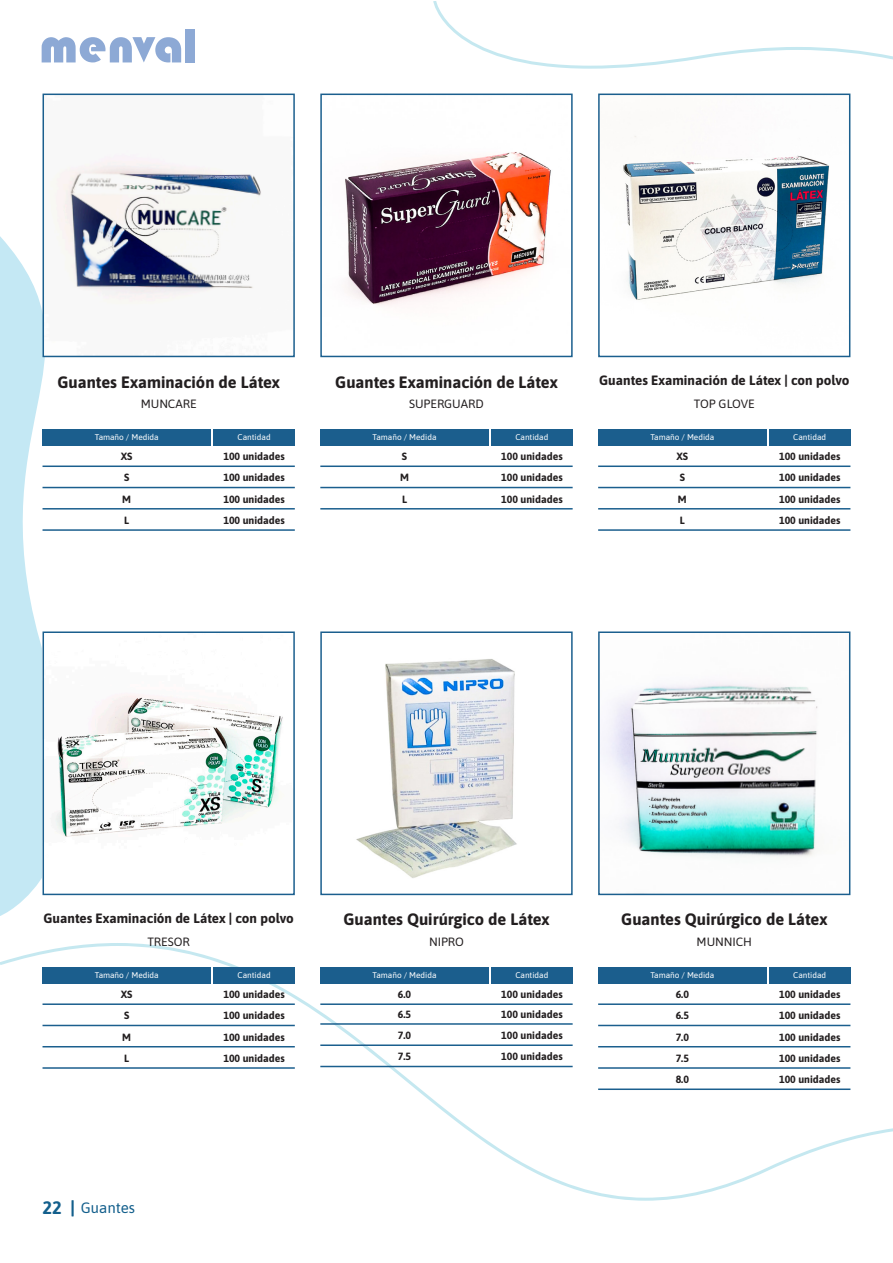
<style>
.page{position:relative;width:893px;height:1263px;background:#fff}
.page>*{position:absolute;margin:0;border:0;box-sizing:border-box;transform-origin:0 0}
.t1{font:700 18px "Asap";color:#135f8c}
.t2{font:700 16.5px "Asap";color:#231f20}
.t3{font:15px "Asap";color:#135f8c}
.t4{font:700 13.5px "Asap";color:#231f20}
.t5{font:12px "Asap";color:#231f20}
.t6{font:700 10.5px "Asap";color:#231f20}
.t7{font:8.25px "Asap";color:#fff}
</style>
<div class="page">
<svg style="left:0;top:236px;width:113px;height:680px"></svg>
<svg style="left:42px;top:37px;width:139px;height:25px"></svg>
<div style="left:185px;top:29px;width:9px;height:33px;background:#8da9d5"></div>
<svg style="left:433px;top:1px;width:460px;height:68px"></svg>
<svg style="left:1px;top:943px;width:892px;height:258px"></svg>
<div style="left:43px;top:429px;width:168px;height:17px;background:#1b5e8d"></div>
<div style="left:213px;top:429px;width:82px;height:17px;background:#1b5e8d"></div>
<img style="left:46px;top:154px;width:215px;height:200px">
<div style="left:43px;top:94px;width:252px;height:263px;border:2px solid #1b5f8e"></div>
<hr style="left:43px;top:465px;width:252px;height:2px;background:#1b5f8e">
<div style="left:320px;top:429px;width:169px;height:17px;background:#1b5e8d"></div>
<img style="left:345px;top:152px;width:206px;height:153px">
<div style="left:491px;top:429px;width:82px;height:17px;background:#1b5e8d"></div>
<div style="left:320px;top:94px;width:253px;height:263px;border:2px solid #1b5f8e"></div>
<div style="left:598px;top:429px;width:168px;height:17px;background:#1b5e8d"></div>
<img style="left:623px;top:136px;width:206px;height:164px">
<div style="left:769px;top:429px;width:81px;height:17px;background:#1b5e8d"></div>
<div style="left:598px;top:94px;width:252px;height:263px;border:2px solid #1b5f8e"></div>
<div style="left:43px;top:967px;width:168px;height:17px;background:#1b5e8d"></div>
<img style="left:46px;top:634px;width:237px;height:258px">
<div style="left:213px;top:967px;width:82px;height:17px;background:#1b5e8d"></div>
<div style="left:43px;top:631px;width:252px;height:264px;border:2px solid #1b5f8e"></div>
<div style="left:320px;top:967px;width:169px;height:17px;background:#1b5e8d"></div>
<img style="left:356px;top:659px;width:161px;height:219px">
<div style="left:491px;top:967px;width:82px;height:17px;background:#1b5e8d"></div>
<div style="left:320px;top:631px;width:253px;height:264px;border:2px solid #1b5f8e"></div>
<div style="left:598px;top:967px;width:168px;height:17px;background:#1b5e8d"></div>
<div style="left:769px;top:967px;width:81px;height:17px;background:#1b5e8d"></div>
<img style="left:602px;top:682px;width:216px;height:176px">
<div style="left:598px;top:631px;width:252px;height:264px;border:2px solid #1b5f8e"></div>
<hr style="left:43px;top:487px;width:252px;height:1px;background:#1b5f8e">
<hr style="left:43px;top:508px;width:252px;height:1px;background:#1b5f8e">
<hr style="left:43px;top:529px;width:252px;height:2px;background:#1b5f8e">
<hr style="left:598px;top:465px;width:252px;height:2px;background:#1b5f8e">
<hr style="left:598px;top:487px;width:252px;height:1px;background:#1b5f8e">
<hr style="left:598px;top:508px;width:252px;height:1px;background:#1b5f8e">
<hr style="left:598px;top:529px;width:252px;height:2px;background:#1b5f8e">
<hr style="left:320px;top:465px;width:253px;height:2px;background:#1b5f8e">
<hr style="left:320px;top:487px;width:253px;height:1px;background:#1b5f8e">
<hr style="left:320px;top:508px;width:253px;height:1px;background:#1b5f8e">
<hr style="left:43px;top:1003px;width:252px;height:2px;background:#1b5f8e">
<hr style="left:43px;top:1025px;width:252px;height:1px;background:#1b5f8e">
<hr style="left:43px;top:1046px;width:252px;height:1px;background:#1b5f8e">
<hr style="left:43px;top:1067px;width:252px;height:2px;background:#1b5f8e">
<hr style="left:320px;top:1003px;width:253px;height:2px;background:#1b5f8e">
<hr style="left:320px;top:1044px;width:253px;height:2px;background:#1b5f8e">
<hr style="left:320px;top:1066px;width:253px;height:1px;background:#1b5f8e">
<hr style="left:598px;top:1003px;width:252px;height:2px;background:#1b5f8e">
<hr style="left:598px;top:1025px;width:252px;height:1px;background:#1b5f8e">
<hr style="left:598px;top:1046px;width:252px;height:1px;background:#1b5f8e">
<hr style="left:598px;top:1067px;width:252px;height:2px;background:#1b5f8e">
<hr style="left:598px;top:1088px;width:252px;height:2px;background:#1b5f8e">
<hr style="left:320px;top:1023px;width:253px;height:2px;background:#1b5f8e">
<p class="t2" style="left:57px;top:370px;width:224px">Guantes Examinación de Látex</p>
<p class="t5" style="left:141px;top:395px;width:57px">MUNCARE</p>
<p class="t7" style="left:95px;top:431px;width:65px">Tamaño / Medida</p>
<p class="t6" style="left:121px;top:449px;width:13px">XS</p>
<p class="t7" style="left:238px;top:431px;width:35px">Cantidad</p>
<p class="t6" style="left:223px;top:449px;width:63px">100 unidades</p>
<p class="t6" style="left:124px;top:470px;width:7px">S</p>
<p class="t6" style="left:223px;top:470px;width:63px">100 unidades</p>
<p class="t6" style="left:122px;top:491px;width:10px">M</p>
<p class="t6" style="left:223px;top:491px;width:63px">100 unidades</p>
<p class="t6" style="left:124px;top:513px;width:7px">L</p>
<p class="t6" style="left:223px;top:513px;width:63px">100 unidades</p>
<p class="t2" style="left:335px;top:370px;width:224px">Guantes Examinación de Látex</p>
<p class="t5" style="left:409px;top:395px;width:76px">SUPERGUARD</p>
<p class="t7" style="left:373px;top:431px;width:65px">Tamaño / Medida</p>
<p class="t7" style="left:515px;top:431px;width:35px">Cantidad</p>
<p class="t6" style="left:402px;top:449px;width:7px">S</p>
<p class="t6" style="left:501px;top:449px;width:63px">100 unidades</p>
<p class="t6" style="left:400px;top:470px;width:10px">M</p>
<p class="t6" style="left:501px;top:470px;width:63px">100 unidades</p>
<p class="t6" style="left:402px;top:491px;width:7px">L</p>
<p class="t6" style="left:501px;top:491px;width:63px">100 unidades</p>
<p class="t4" style="left:599px;top:370px;width:252px">Guantes Examinación de Látex | con polvo</p>
<p class="t5" style="left:694px;top:395px;width:63px">TOP GLOVE</p>
<p class="t7" style="left:650px;top:431px;width:65px">Tamaño / Medida</p>
<p class="t7" style="left:793px;top:431px;width:35px">Cantidad</p>
<p class="t6" style="left:676px;top:449px;width:13px">XS</p>
<p class="t6" style="left:779px;top:449px;width:63px">100 unidades</p>
<p class="t6" style="left:680px;top:470px;width:7px">S</p>
<p class="t6" style="left:779px;top:470px;width:63px">100 unidades</p>
<p class="t6" style="left:678px;top:491px;width:10px">M</p>
<p class="t6" style="left:779px;top:491px;width:63px">100 unidades</p>
<p class="t6" style="left:680px;top:513px;width:7px">L</p>
<p class="t6" style="left:779px;top:513px;width:63px">100 unidades</p>
<p class="t4" style="left:44px;top:908px;width:252px">Guantes Examinación de Látex | con polvo</p>
<p class="t5" style="left:147px;top:933px;width:44px">TRESOR</p>
<p class="t7" style="left:95px;top:969px;width:65px">Tamaño / Medida</p>
<p class="t7" style="left:238px;top:969px;width:35px">Cantidad</p>
<p class="t6" style="left:121px;top:987px;width:13px">XS</p>
<p class="t6" style="left:223px;top:987px;width:63px">100 unidades</p>
<p class="t6" style="left:124px;top:1008px;width:7px">S</p>
<p class="t6" style="left:223px;top:1008px;width:63px">100 unidades</p>
<p class="t6" style="left:122px;top:1029px;width:10px">M</p>
<p class="t6" style="left:223px;top:1029px;width:63px">100 unidades</p>
<p class="t6" style="left:124px;top:1051px;width:7px">L</p>
<p class="t6" style="left:223px;top:1051px;width:63px">100 unidades</p>
<p class="t2" style="left:343px;top:908px;width:208px">Guantes Quirúrgico de Látex</p>
<p class="t5" style="left:429px;top:933px;width:36px">NIPRO</p>
<p class="t7" style="left:373px;top:969px;width:65px">Tamaño / Medida</p>
<p class="t7" style="left:515px;top:969px;width:35px">Cantidad</p>
<p class="t6" style="left:398px;top:987px;width:15px">6.0</p>
<p class="t6" style="left:501px;top:987px;width:63px">100 unidades</p>
<p class="t6" style="left:398px;top:1028px;width:15px">7.0</p>
<p class="t6" style="left:501px;top:1028px;width:63px">100 unidades</p>
<p class="t6" style="left:398px;top:1049px;width:15px">7.5</p>
<p class="t6" style="left:501px;top:1049px;width:63px">100 unidades</p>
<p class="t6" style="left:398px;top:1007px;width:15px">6.5</p>
<p class="t6" style="left:501px;top:1007px;width:63px">100 unidades</p>
<p class="t1" style="left:43px;top:1195px;width:34px">22 |</p>
<p class="t3" style="left:81px;top:1198px;width:56px">Guantes</p>
<p class="t2" style="left:621px;top:908px;width:208px">Guantes Quirúrgico de Látex</p>
<p class="t5" style="left:696px;top:933px;width:57px">MUNNICH</p>
<p class="t7" style="left:650px;top:969px;width:65px">Tamaño / Medida</p>
<p class="t7" style="left:793px;top:969px;width:35px">Cantidad</p>
<p class="t6" style="left:676px;top:987px;width:15px">6.0</p>
<p class="t6" style="left:779px;top:987px;width:63px">100 unidades</p>
<p class="t6" style="left:676px;top:1008px;width:15px">6.5</p>
<p class="t6" style="left:779px;top:1008px;width:63px">100 unidades</p>
<p class="t6" style="left:676px;top:1029px;width:15px">7.0</p>
<p class="t6" style="left:779px;top:1029px;width:63px">100 unidades</p>
<p class="t6" style="left:676px;top:1051px;width:15px">7.5</p>
<p class="t6" style="left:779px;top:1051px;width:63px">100 unidades</p>
<p class="t6" style="left:676px;top:1072px;width:15px">8.0</p>
<p class="t6" style="left:779px;top:1072px;width:63px">100 unidades</p>
</div>
